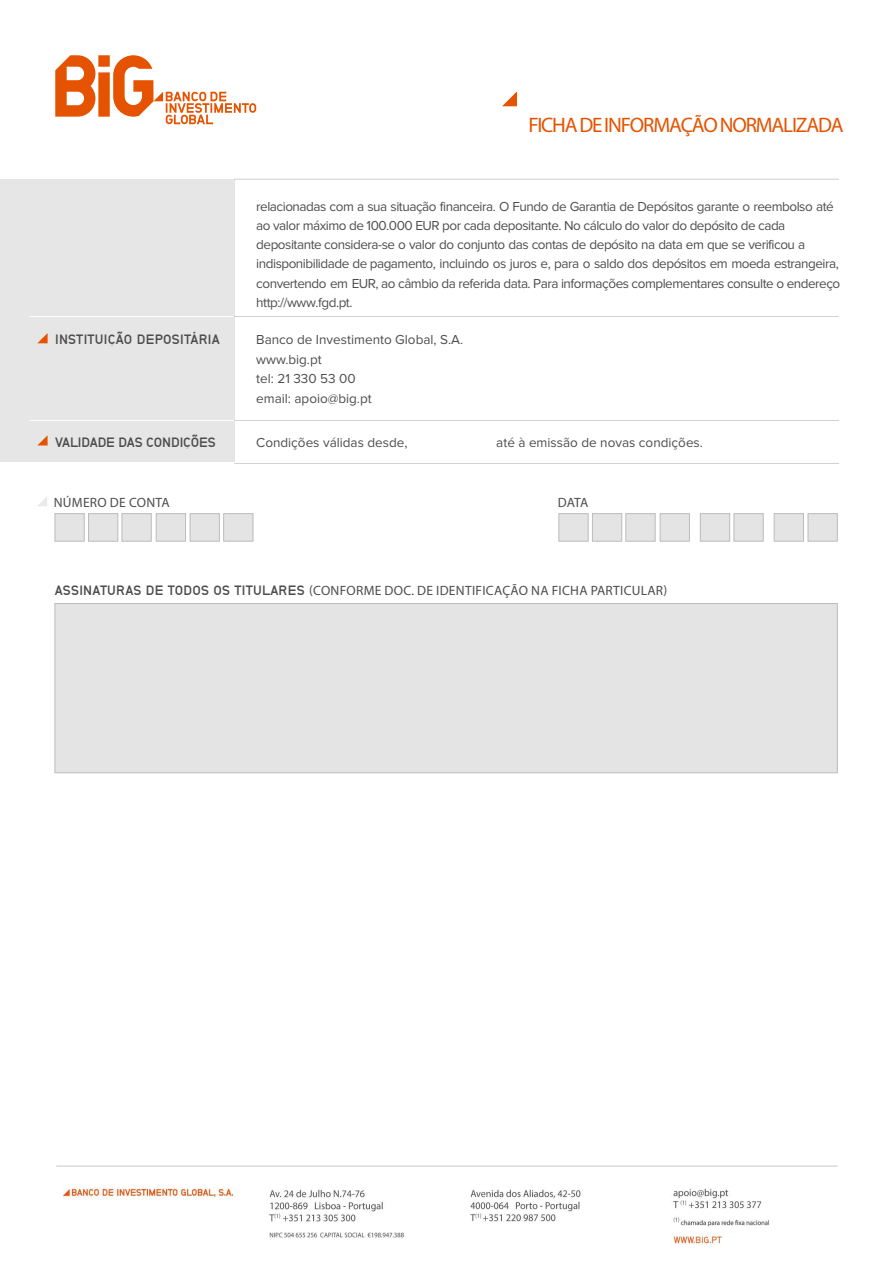
<style>
.page{position:relative;width:893px;height:1263px;background:#fff}
.page>*{position:absolute;margin:0;border:0;box-sizing:border-box;transform-origin:0 0}
.t1{font:21px "Myriad Pro";letter-spacing:-.055em;color:#e65300}
.t2{font:13.5px/19.4px "Proxima Nova";letter-spacing:-.035em;color:#4d4d4f}
.t3{font:13.5px/19.5px "Proxima Nova";color:#4d4d4f}
.t4{font:13.5px "Myriad Pro";letter-spacing:.02em;color:#4d4d4f}
.t5{font:700 13.5px "NB Grotesk";letter-spacing:.005em;color:#4d4d4f}
.s1{font-family:"NB Grotesk";font-weight:700}
</style>
<div class="page">
<div style="left:0;top:179px;width:235px;height:282px;background:#e6e6e6"></div>
<svg style="left:55px;top:55px;width:201px;height:69px"></svg>
<svg style="left:38px;top:497px;width:9px;height:9px"></svg>
<div style="left:55px;top:603px;width:783px;height:170px;background:#e5e4e4;border:1px solid #bbbcbd"></div>
<div style="left:88px;top:513px;width:30px;height:29px;background:#e5e4e4;border:1px solid #bbbcbd"></div>
<div style="left:592px;top:513px;width:30px;height:29px;background:#e5e4e4;border:1px solid #bbbcbd"></div>
<div style="left:55px;top:513px;width:30px;height:29px;background:#e5e4e4;border:1px solid #bbbcbd"></div>
<div style="left:558px;top:513px;width:30px;height:29px;background:#e5e4e4;border:1px solid #bbbcbd"></div>
<div style="left:156px;top:513px;width:30px;height:29px;background:#e5e4e4;border:1px solid #bbbcbd"></div>
<div style="left:660px;top:513px;width:30px;height:29px;background:#e5e4e4;border:1px solid #bbbcbd"></div>
<div style="left:122px;top:513px;width:30px;height:29px;background:#e5e4e4;border:1px solid #bbbcbd"></div>
<div style="left:625px;top:513px;width:30px;height:29px;background:#e5e4e4;border:1px solid #bbbcbd"></div>
<div style="left:223px;top:513px;width:30px;height:29px;background:#e5e4e4;border:1px solid #bbbcbd"></div>
<div style="left:733px;top:513px;width:31px;height:29px;background:#e5e4e4;border:1px solid #bbbcbd"></div>
<div style="left:190px;top:513px;width:30px;height:29px;background:#e5e4e4;border:1px solid #bbbcbd"></div>
<div style="left:700px;top:513px;width:30px;height:29px;background:#e5e4e4;border:1px solid #bbbcbd"></div>
<div style="left:774px;top:513px;width:30px;height:29px;background:#e5e4e4;border:1px solid #bbbcbd"></div>
<div style="left:808px;top:513px;width:30px;height:29px;background:#e5e4e4;border:1px solid #bbbcbd"></div>
<hr style="left:56px;top:1166px;width:782px;height:1px;background:#c5c7c9">
<svg style="left:37px;top:333px;width:11px;height:10px"></svg>
<svg style="left:38px;top:435px;width:10px;height:10px"></svg>
<hr style="left:234px;top:420px;width:605px;height:1px;background:#000">
<hr style="left:234px;top:463px;width:605px;height:1px;background:#000">
<hr style="left:234px;top:179px;width:605px;height:1px;background:#000">
<hr style="left:30px;top:420px;width:204px;height:1px;background:#fff">
<hr style="left:234px;top:316px;width:605px;height:1px;background:#000">
<hr style="left:30px;top:316px;width:204px;height:1px;background:#fff">
<svg style="left:502px;top:91px;width:15px;height:15px"></svg>
<img style="left:64px;top:1187px;width:705px;height:57px">
<h1 class="t1" style="left:528px;top:112px;width:317px">FICHA DE INFORMAÇÃO NORMALIZADA</h1>
<p class="t5" style="left:55px;top:331px;width:166px">INSTITUIÇÃO DEPOSITÁRIA</p>
<p class="t5" style="left:55px;top:434px;width:162px">VALIDADE DAS CONDIÇÕES</p>
<p class="t2" style="left:256px;top:197px;width:585px">relacionadas com a sua situação financeira. O Fundo de Garantia de Depósitos garante o reembolso até ao valor máximo de 100.000 EUR por cada depositante. No cálculo do valor do depósito de cada depositante considera-se o valor do conjunto das contas de depósito na data em que se verificou a indisponibilidade de pagamento, incluindo os juros e, para o saldo dos depósitos em moeda estrangeira, convertendo em EUR, ao câmbio da referida data. Para informações complementares consulte o endereço http://www.fgd.pt.</p>
<p class="t3" style="left:256px;top:330px;width:208px">Banco de Investimento Global, S.A. www.big.pt<br>tel: 21 330 53 00<br>email: apoio@big.pt</p>
<p class="t3" style="left:256px;top:433px;width:153px">Condições válidas desde,</p>
<p class="t3" style="left:496px;top:433px;width:208px">até à emissão de novas condições.</p>
<p class="t4" style="left:54px;top:494px;width:118px">NÚMERO DE CONTA</p>
<p class="t4" style="left:558px;top:494px;width:32px">DATA</p>
<p class="t4" style="left:55px;top:582px;width:614px"><span class="s1">ASSINATURAS DE TODOS OS TITULARES</span> (CONFORME DOC. DE IDENTIFICAÇÃO NA FICHA PARTICULAR)</p>
</div>
